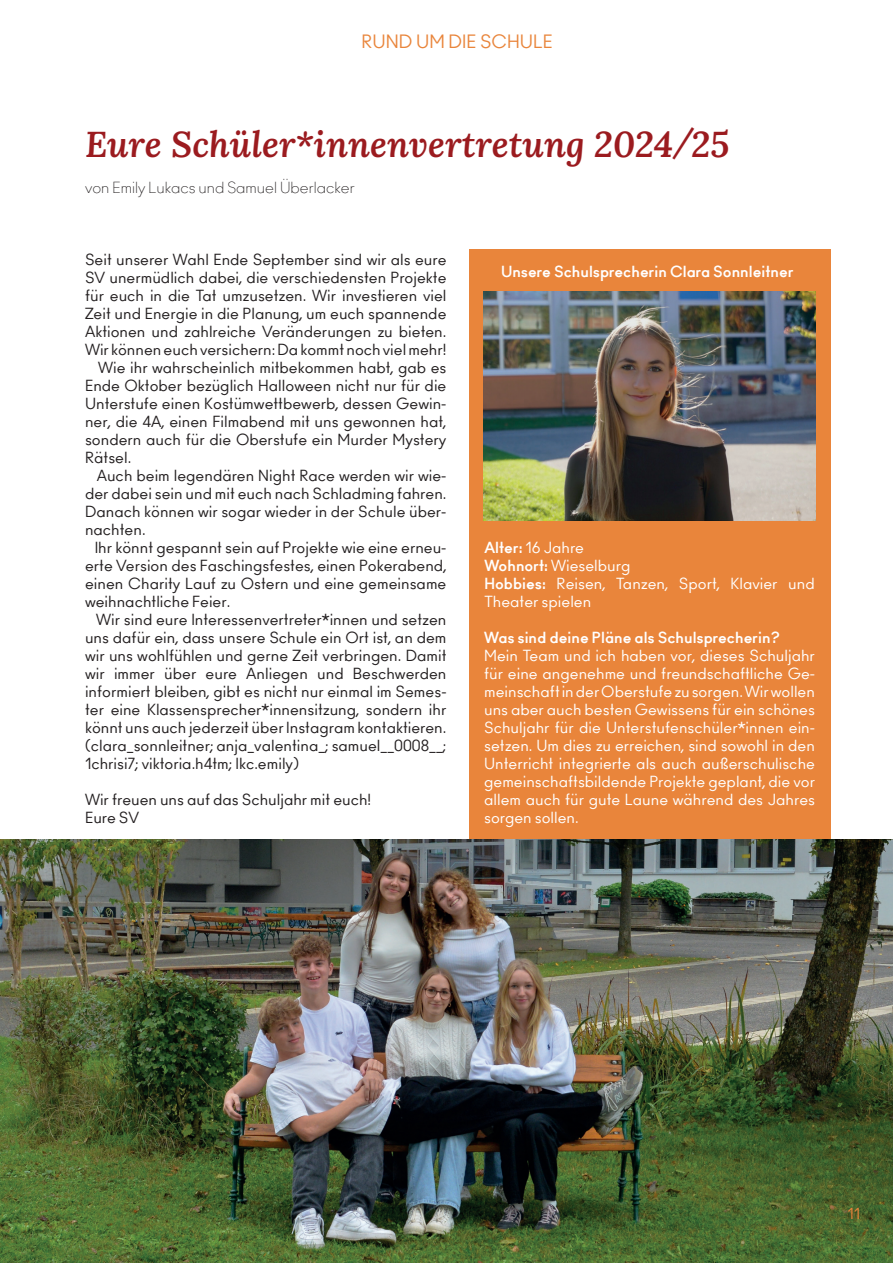
<style>
.page{position:relative;width:893px;height:1263px;background:#fff}
.page>*{position:absolute;margin:0;border:0;box-sizing:border-box;transform-origin:0 0}
.t1{font:italic 600 36px "Lora";color:#9b1b1f}
.t2{font:18px "Ano";color:#e9853b}
.t3{font:15px/18px "Ano";color:#231f20}
.t4{font:15px/18px "Ano";color:#fff;text-align:justify}
.t5{font:700 15px "Ano";color:#fff}
.t6{font:15px "Ano Half";color:#231f20}
.t7{font:15px "Ano";color:#e9853b}
.s1{font-weight:700}
</style>
<div class="page">
<div style="left:469px;top:250px;width:361px;height:590px;background:#e9853b"></div>
<img style="left:0;top:840px;width:893px;height:423px">
<img style="left:484px;top:291px;width:331px;height:230px">
<p class="t2" style="left:361px;top:31px;width:193px">RUND UM DIE SCHULE</p>
<h1 class="t1" style="left:85px;top:118px;width:646px">Eure Schüler*innenvertretung 2024<sup>/</sup>25</h1>
<p class="t6" style="left:85px;top:179px;width:271px">von Emily Lukacs und Samuel Überlacker</p>
<p class="t3" style="left:85px;top:251px;width:363px">Seit unserer Wahl Ende September sind wir als eure</p>
<p class="t3" style="left:85px;top:269px;width:363px">SV unermüdlich dabei, die verschiedensten Projekte</p>
<p class="t3" style="left:85px;top:287px;width:363px">für euch in die Tat umzusetzen. Wir investieren viel</p>
<p class="t3" style="left:85px;top:305px;width:363px">Zeit und Energie in die Planung, um euch spannende</p>
<p class="t3" style="left:85px;top:323px;width:363px">Aktionen und zahlreiche Veränderungen zu bieten.</p>
<p class="t3" style="left:85px;top:341px;width:363px">Wir können euch versichern: Da kommt noch viel mehr!</p>
<p class="t3" style="left:98px;top:359px;width:350px">Wie ihr wahrscheinlich mitbekommen habt, gab es</p>
<p class="t3" style="left:85px;top:377px;width:363px">Ende Oktober bezüglich Halloween nicht nur für die</p>
<p class="t3" style="left:85px;top:395px;width:363px">Unterstufe einen Kostümwettbewerb, dessen Gewin-</p>
<p class="t3" style="left:85px;top:413px;width:363px">ner, die 4A, einen Filmabend mit uns gewonnen hat,</p>
<p class="t3" style="left:85px;top:431px;width:363px">sondern auch für die Oberstufe ein Murder Mystery</p>
<p class="t3" style="left:85px;top:449px;width:48px">Rätsel.</p>
<p class="t3" style="left:97px;top:467px;width:351px">Auch beim legendären Night Race werden wir wie-</p>
<p class="t3" style="left:85px;top:485px;width:363px">der dabei sein und mit euch nach Schladming fahren.</p>
<p class="t3" style="left:85px;top:503px;width:363px">Danach können wir sogar wieder in der Schule über-</p>
<p class="t3" style="left:85px;top:521px;width:62px">nachten.</p>
<p class="t3" style="left:95px;top:539px;width:353px">Ihr könnt gespannt sein auf Projekte wie eine erneu-</p>
<p class="t3" style="left:85px;top:557px;width:363px">erte Version des Faschingsfestes, einen Pokerabend,</p>
<p class="t3" style="left:85px;top:575px;width:363px">einen Charity Lauf zu Ostern und eine gemeinsame</p>
<p class="t3" style="left:85px;top:593px;width:147px">weihnachtliche Feier.</p>
<p class="t3" style="left:96px;top:611px;width:352px">Wir sind eure Interessenvertreter*innen und setzen</p>
<p class="t3" style="left:85px;top:629px;width:363px">uns dafür ein, dass unsere Schule ein Ort ist, an dem</p>
<p class="t3" style="left:85px;top:647px;width:363px">wir uns wohlfühlen und gerne Zeit verbringen. Damit</p>
<p class="t3" style="left:85px;top:665px;width:363px">wir immer über eure Anliegen und Beschwerden</p>
<p class="t3" style="left:85px;top:683px;width:363px">informiert bleiben, gibt es nicht nur einmal im Semes-</p>
<p class="t3" style="left:85px;top:701px;width:363px">ter eine Klassensprecher*innensitzung, sondern ihr</p>
<p class="t3" style="left:85px;top:719px;width:363px">könnt uns auch jederzeit über Instagram kontaktieren.</p>
<p class="t3" style="left:85px;top:737px;width:363px">(clara_sonnleitner; anja_valentina_; samuel__0008__;</p>
<p class="t3" style="left:85px;top:755px;width:216px">1chrisi7; viktoria.h4tm; lkc.emily)</p>
<p class="t3" style="left:85px;top:791px;width:288px">Wir freuen uns auf das Schuljahr mit euch!<br>Eure SV</p>
<p class="t5" style="left:501px;top:262px;width:294px">Unsere Schulsprecherin Clara Sonnleitner</p>
<p class="t4" style="left:484px;top:539px;width:332px;text-align:left"><span class="s1">Alter:</span> 16 Jahre<br><span class="s1">Wohnort:</span> Wieselburg<br><span class="s1">Hobbies:</span> Reisen, Tanzen, Sport, Klavier und<br>Theater spielen</p>
<p class="t5" style="left:484px;top:628px;width:297px">Was sind deine Pläne als Schulsprecherin?</p>
<p class="t4" style="left:484px;top:647px;width:332px">Mein Team und ich haben vor, dieses Schuljahr für eine angenehme und freundschaftliche Ge&shy;meinschaft in der Oberstufe zu sorgen. Wir wollen uns aber auch besten Gewissens für ein schönes Schuljahr für die Unterstufenschüler*innen ein&shy;setzen. Um dies zu erreichen, sind sowohl in den Unterricht integrierte als auch außerschulische gemeinschaftsbildende Projekte geplant, die vor allem auch für gute Laune während des Jahres sorgen sollen.</p>
<p class="t7" style="left:847px;top:1204px;width:14px">11</p>
</div>
